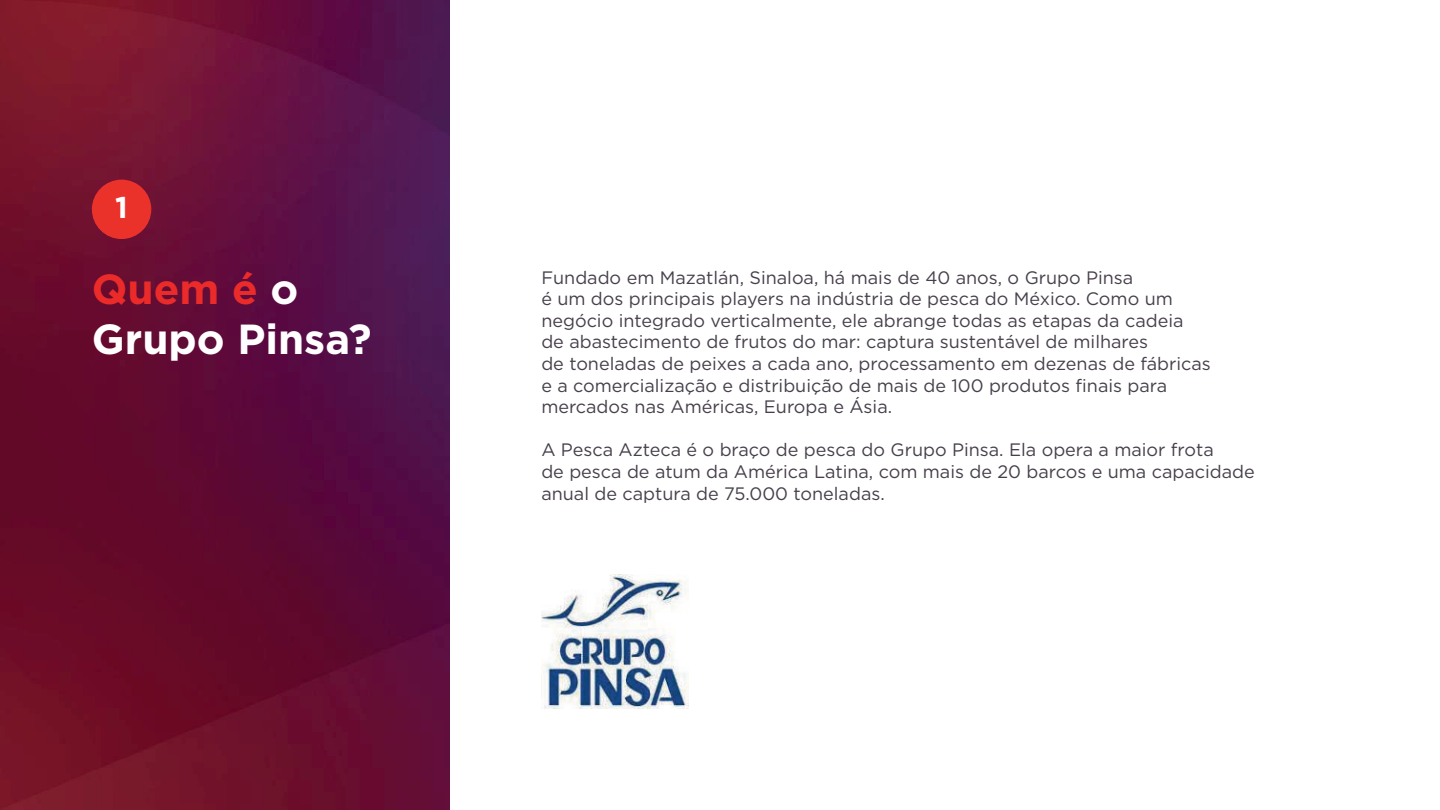
<style>
.page{position:relative;width:1440px;height:810px;background:#fff}
.page>*{position:absolute;margin:0;border:0;box-sizing:border-box;transform-origin:0 0}
.t1{font:700 42px/50.4px "Gotham";color:#fff}
.t2{font:700 30px "Gotham";color:#fff}
.t3{font:18px/21.6px "Gotham";color:#473f4b}
.s1{color:#ea2b29}
</style>
<div class="page">
<img style="left:0;top:0;width:450px;height:810px">
<div style="left:92px;top:180px;width:59px;height:59px;background:#ea322b;border-radius:50%"></div>
<img style="left:541px;top:575px;width:148px;height:133px">
<h2 class="t2" style="left:115px;top:187px;width:14px">1</h2>
<h1 class="t1" style="left:92px;top:264px;width:281px"><span class="s1">Quem é</span> o<br>Grupo Pinsa?</h1>
<p class="t3" style="left:541px;top:266px;width:671px">Fundado em Mazatlán, Sinaloa, há mais de 40 anos, o Grupo Pinsa<br>é um dos principais players na indústria de pesca do México. Como um negócio integrado verticalmente, ele abrange todas as etapas da cadeia<br>de abastecimento de frutos do mar: captura sustentável de milhares<br>de toneladas de peixes a cada ano, processamento em dezenas de fábricas e a comercialização e distribuição de mais de 100 produtos finais para mercados nas Américas, Europa e Ásia.</p>
<p class="t3" style="left:541px;top:439px;width:715px">A Pesca Azteca é o braço de pesca do Grupo Pinsa. Ela opera a maior frota<br>de pesca de atum da América Latina, com mais de 20 barcos e uma capacidade anual de captura de 75.000 toneladas.</p>
</div>
